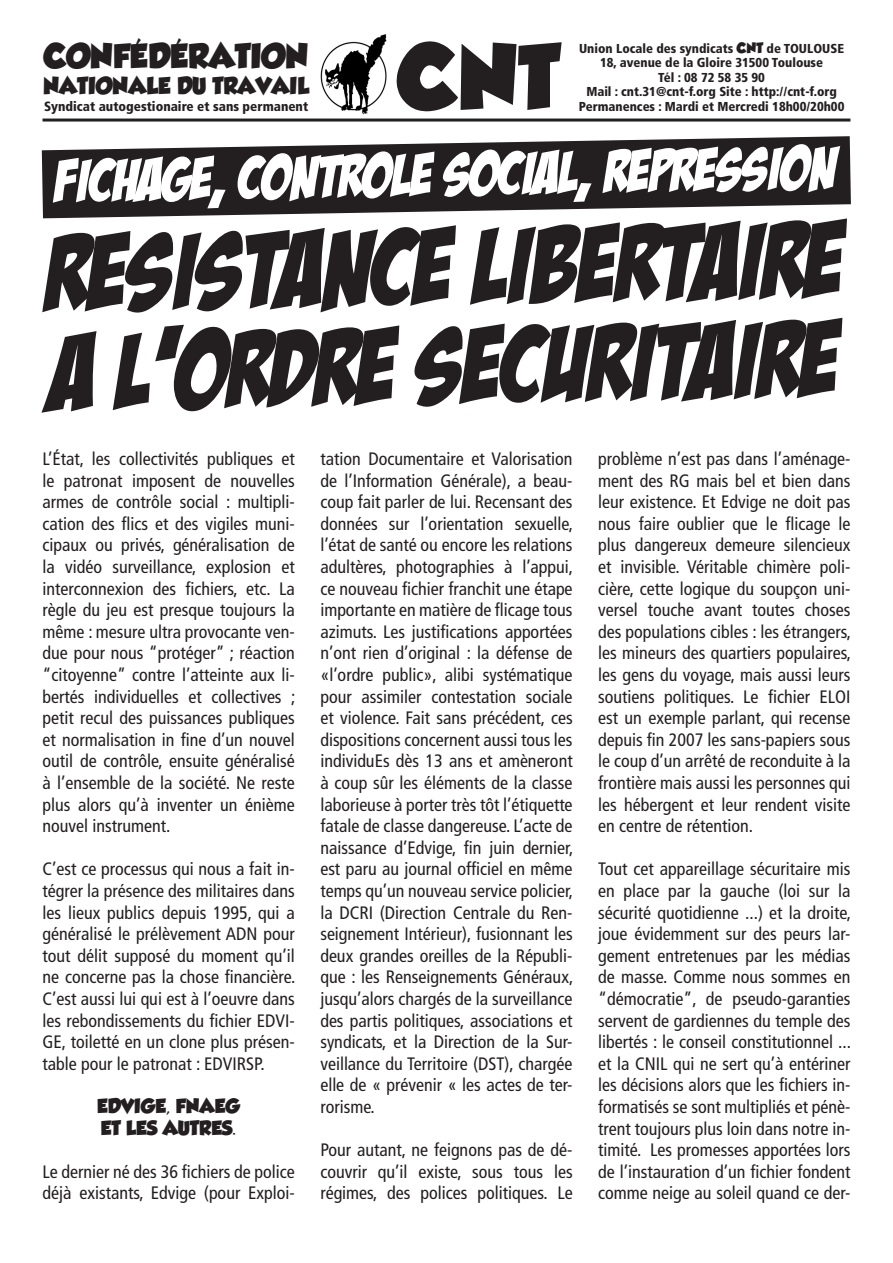
<style>
.page{position:relative;width:893px;height:1263px;background:#fff}
.page>*{position:absolute;margin:0;border:0;box-sizing:border-box;transform-origin:0 0}
.t1{font:106.65px "Bada Boom BB";color:#231f20}
.t2{font:79.65px "GROBOLD";color:#231f20}
.t3{font:59.55px "Bada Boom BB";color:#fff}
.t4{font:30.45px "GROBOLD";color:#231f20}
.t5{font:21.15px "GROBOLD";color:#231f20}
.t6{font:condensed 18px/21.6px "Frutiger LT Std";color:#231f20;text-align:justify}
.t7{font:18px "GROBOLD";color:#231f20}
.t8{font:900 condensed 13.35px "Frutiger LT Std";color:#231f20}
.t9{font:900 condensed 12.9px "Frutiger LT Std";color:#231f20}
.s1{font-family:"GROBOLD";font-weight:400;font-stretch:normal}
</style>
<div class="page">
<svg style="left:42px;top:136px;width:809px;height:82px;fill:#231f20"></svg>
<img style="left:320px;top:34px;width:67px;height:81px">
<hr style="left:43px;top:119px;width:807px;height:3px;background:#231f20">
<p class="t4" style="left:44px;top:38px;width:266px">CONFÉDÉRATION</p>
<p class="t5" style="left:43px;top:73px;width:268px">NATIONALE DU TRAVAIL</p>
<p class="t8" style="left:44px;top:98px;width:266px">Syndicat autogestionaire et sans permanent</p>
<p class="t2" style="left:398px;top:30px;width:163px">CNT</p>
<p class="t9" style="left:579px;top:41px;width:266px">Union Locale des syndicats <span class="s1">CNT</span> de TOULOUSE</p>
<p class="t9" style="left:600px;top:55px;width:225px">18, avenue de la Gloire 31500 Toulouse</p>
<p class="t9" style="left:658px;top:69px;width:108px">Tél : 08 72 58 35 90</p>
<p class="t9" style="left:586px;top:84px;width:252px">Mail : cnt.31@cnt-f.org Site : http://cnt-f.org</p>
<p class="t9" style="left:579px;top:98px;width:267px">Permanences : Mardi et Mercredi 18h00/20h00</p>
<p class="t3" style="left:55px;top:150px;width:783px;rotate:-1deg">FICHAGE, CONTRoLE SOCIAL, REPRESSION</p>
<p class="t1" style="left:45px;top:218px;width:799px;rotate:-1deg">ReSISTANCE LIBERTAIRE</p>
<p class="t1" style="left:52px;top:317px;width:788px;rotate:-1deg">A L'ORDRE SeCURITAIRE</p>
<p class="t6" style="left:43px;top:448px;width:254px">L’État, les collectivités publiques et le patronat imposent de nouvelles armes de contrôle social : multipli&shy;cation des flics et des vigiles muni&shy;cipaux ou privés, généralisation de la vidéo surveillance, explosion et interconnexion des fichiers, etc. La règle du jeu est presque toujours la même : mesure ultra provocante ven&shy;due pour nous “protéger” ; réaction “citoyenne” contre l’atteinte aux li&shy;bertés individuelles et collectives ; petit recul des puissances publiques et normalisation in fine d’un nouvel outil de contrôle, ensuite généralisé à l’ensemble de la société. Ne reste plus alors qu’à inventer un énième nouvel instrument.</p>
<p class="t6" style="left:43px;top:858px;width:254px">C’est ce processus qui nous a fait in&shy;tégrer la présence des militaires dans les lieux publics depuis 1995, qui a généralisé le prélèvement ADN pour tout délit supposé du moment qu’il ne concerne pas la chose financière.<br>C’est aussi lui qui est à l’oeuvre dans les rebondissements du fichier EDVI-GE, toiletté en un clone plus présen&shy;table pour le patronat : EDVIRSP.</p>
<p class="t7" style="left:97px;top:1095px;width:144px">EDVIGE, FNAEG</p>
<p class="t7" style="left:101px;top:1117px;width:137px">ET LES AUTRES.</p>
<p class="t6" style="left:43px;top:1161px;width:254px">Le dernier né des 36 fichiers de police déjà existants, Edvige (pour Exploi-</p>
<p class="t6" style="left:320px;top:448px;width:254px">tation Documentaire et Valorisation de l’Information Générale), a beau&shy;coup fait parler de lui. Recensant des données sur l’orientation sexuelle, l’état de santé ou encore les relations adultères, photographies à l’appui, ce nouveau fichier franchit une étape importante en matière de flicage tous azimuts. Les justifications apportées n’ont rien d’original : la défense de «l’ordre public», alibi systématique pour assimiler contestation sociale et violence. Fait sans précédent, ces dispositions concernent aussi tous les individuEs dès 13 ans et amèneront à coup sûr les éléments de la classe laborieuse à porter très tôt l’étiquette fatale de classe dangereuse. L’acte de naissance d’Edvige, fin juin dernier, est paru au journal officiel en même temps qu’un nouveau service policier, la DCRI (Direction Centrale du Ren&shy;seignement Intérieur), fusionnant les deux grandes oreilles de la Républi&shy;que : les Renseignements Généraux, jusqu’alors chargés de la surveillance des partis politiques, associations et syndicats, et la Direction de la Sur&shy;veillance du Territoire (DST), chargée elle de « prévenir « les actes de ter&shy;rorisme.</p>
<p class="t6" style="left:320px;top:1139px;width:254px">Pour autant, ne feignons pas de dé&shy;couvrir qu’il existe, sous tous les régimes, des polices politiques. Le</p>
<p class="t6" style="left:598px;top:448px;width:254px">problème n’est pas dans l’aménage&shy;ment des RG mais bel et bien dans leur existence. Et Edvige ne doit pas nous faire oublier que le flicage le plus dangereux demeure silencieux et invisible. Véritable chimère poli&shy;cière, cette logique du soupçon uni&shy;versel touche avant toutes choses des populations cibles : les étrangers, les mineurs des quartiers populaires, les gens du voyage, mais aussi leurs soutiens politiques. Le fichier ELOI est un exemple parlant, qui recense depuis fin 2007 les sans-papiers sous le coup d’un arrêté de reconduite à la frontière mais aussi les personnes qui les hébergent et leur rendent visite en centre de rétention.</p>
<p class="t6" style="left:598px;top:858px;width:254px">Tout cet appareillage sécuritaire mis en place par la gauche (loi sur la sécurité quotidienne ...) et la droite, joue évidemment sur des peurs lar&shy;gement entretenues par les médias de masse. Comme nous sommes en “démocratie”, de pseudo-garanties servent de gardiennes du temple des libertés : le conseil constitutionnel ... et la CNIL qui ne sert qu’à entériner les décisions alors que les fichiers in&shy;formatisés se sont multipliés et pénè&shy;trent toujours plus loin dans notre in&shy;timité. Les promesses apportées lors de l’instauration d’un fichier fondent comme neige au soleil quand ce der-</p>
</div>
